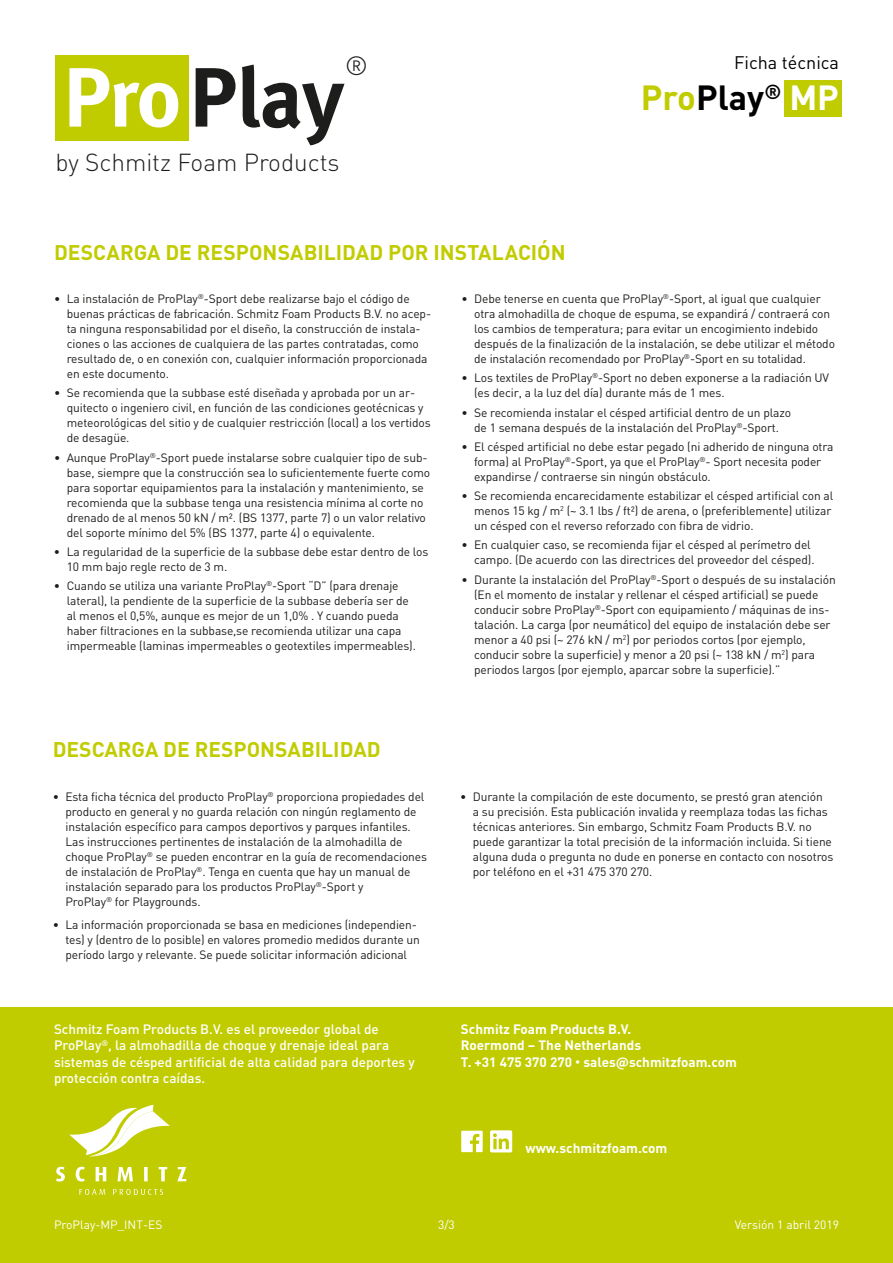
<style>
.page{position:relative;width:893px;height:1263px;background:#fff}
.page>*{position:absolute;margin:0;border:0;box-sizing:border-box;transform-origin:0 0}
.t1{font:700 34.5px "DIN";color:#000}
.t2{font:300 26.1px "DIN Pro";color:#1d1d1b}
.t3{font:300 24.3px "DIN Pro";color:#1d1d1b}
.t4{font:700 21px "DIN";color:#c1cc00}
.t5{font:18px "DIN";color:#000}
.t6{font:500 13.5px/16.5px "DIN Pro";color:#fff}
.t7{font:700 13.5px/16.5px "DIN Pro";color:#fff}
.t8{font:12px/15px "DIN";letter-spacing:-.01em;color:#1d1d1b}
.t9{font:12px "DIN";color:#fff}
.s1{color:#c1cc00}
.s2{color:#fff}
.s3{font-size:10.5px}
</style>
<div class="page">
<div style="left:0;top:1008px;width:893px;height:255px;background:#c1cc00"></div>
<div style="left:55px;top:55px;width:134px;height:86px;background:#c1cc00"></div>
<svg style="left:69px;top:68px;width:109px;height:60px"></svg>
<svg style="left:196px;top:68px;width:40px;height:59px"></svg>
<svg style="left:242px;top:65px;width:102px;height:80px"></svg>
<svg style="left:461px;top:1131px;width:22px;height:21px"></svg>
<svg style="left:490px;top:1130px;width:22px;height:22px"></svg>
<svg style="left:69px;top:1105px;width:101px;height:52px"></svg>
<svg style="left:56px;top:1166px;width:9px;height:16px"></svg>
<svg style="left:76px;top:1166px;width:9px;height:16px"></svg>
<svg style="left:96px;top:1167px;width:10px;height:14px"></svg>
<svg style="left:117px;top:1167px;width:16px;height:14px"></svg>
<svg style="left:144px;top:1167px;width:4px;height:14px"></svg>
<svg style="left:159px;top:1167px;width:8px;height:14px"></svg>
<svg style="left:177px;top:1167px;width:9px;height:14px"></svg>
<svg style="left:113px;top:1189px;width:50px;height:6px"></svg>
<svg style="left:79px;top:1189px;width:26px;height:6px"></svg>
<div style="left:784px;top:80px;width:58px;height:37px;background:#c1cc00"></div>
<h2 class="t2" style="left:345px;top:48px;width:25px">®</h2>
<h3 class="t3" style="left:55px;top:146px;width:286px">by Schmitz Foam Products</h3>
<h3 class="t4" style="left:54px;top:239px;width:513px">DESCARGA DE RESPONSABILIDAD POR INSTALACIÓN</h3>
<h3 class="t5" style="left:734px;top:51px;width:106px">Ficha técnica</h3>
<h1 class="t1" style="left:641px;top:75px;width:199px"><span class="s1">Pro</span>Play<sup>®</sup> <span class="s2">MP</span></h1>
<p class="t8" style="left:67px;top:291px;width:366px;text-indent:-13px">• La instalación de ProPlay<sup>®</sup>-Sport debe realizarse bajo el código de buenas prácticas de fabricación. Schmitz Foam Products B.V. no acep&shy;ta ninguna responsabilidad por el diseño, la construcción de instala&shy;ciones o las acciones de cualquiera de las partes contratadas, como resultado de, o en conexión con, cualquier información proporcionada en este documento.</p>
<p class="t8" style="left:67px;top:385px;width:365px;text-indent:-13px">• Se recomienda que la subbase esté diseñada y aprobada por un ar&shy;quitecto o ingeniero civil, en función de las condiciones geotécnicas y meteorológicas del sitio y de cualquier restricción (local) a los vertidos de desagüe.</p>
<p class="t8" style="left:67px;top:450px;width:365px;text-indent:-13px">• Aunque ProPlay<sup>®</sup>-Sport puede instalarse sobre cualquier tipo de sub&shy;base, siempre que la construcción sea lo suficientemente fuerte como para soportar equipamientos para la instalación y mantenimiento, se recomienda que la subbase tenga una resistencia mínima al corte no drenado de al menos 50 kN / m². (BS 1377, parte 7) o un valor relativo del soporte mínimo del 5% (BS 1377, parte 4) o equivalente.</p>
<p class="t8" style="left:67px;top:544px;width:363px;text-indent:-13px">• La regularidad de la superficie de la subbase debe estar dentro de los<br>10 mm bajo regle recto de 3 m.</p>
<p class="t8" style="left:67px;top:578px;width:351px;text-indent:-13px">• Cuando se utiliza una variante ProPlay<sup>®</sup>-Sport “D” (para drenaje lateral), la pendiente de la superficie de la subbase debería ser de al menos el 0,5%, aunque es mejor de un 1,0% . Y cuando pueda haber filtraciones en la subbase,se recomienda utilizar una capa impermeable (laminas impermeables o geotextiles impermeables).</p>
<h3 class="t4" style="left:53px;top:736px;width:329px">DESCARGA DE RESPONSABILIDAD</h3>
<p class="t8" style="left:65px;top:789px;width:363px;text-indent:-13px">• Esta ficha técnica del producto ProPlay<sup>®</sup> proporciona propiedades del producto en general y no guarda relación con ningún reglamento de instalación específico para campos deportivos y parques infantiles.<br>Las instrucciones pertinentes de instalación de la almohadilla de choque ProPlay<sup>®</sup> se pueden encontrar en la guía de recomendaciones de instalación de ProPlay<sup>®</sup>. Tenga en cuenta que hay un manual de instalación separado para los productos ProPlay<sup>®</sup>-Sport y<br>ProPlay<sup>®</sup> for Playgrounds.</p>
<p class="t8" style="left:65px;top:917px;width:356px;text-indent:-13px">• La información proporcionada se basa en mediciones (independien&shy;tes) y (dentro de lo posible) en valores promedio medidos durante un período largo y relevante. Se puede solicitar información adicional</p>
<p class="t6" style="left:54px;top:1020px;width:362px">Schmitz Foam Products B.V. es el proveedor global de ProPlay<sup>®</sup>, la almohadilla de choque y drenaje ideal para sistemas de césped artificial de alta calidad para deportes y protección contra caídas.</p>
<p class="t8" style="left:474px;top:291px;width:362px;text-indent:-13px">• Debe tenerse en cuenta que ProPlay<sup>®</sup>-Sport, al igual que cualquier otra almohadilla de choque de espuma, se expandirá / contraerá con los cambios de temperatura; para evitar un encogimiento indebido después de la finalización de la instalación, se debe utilizar el método de instalación recomendado por ProPlay<sup>®</sup>-Sport en su totalidad.</p>
<p class="t8" style="left:474px;top:370px;width:356px;text-indent:-13px">• Los textiles de ProPlay<sup>®</sup>-Sport no deben exponerse a la radiación UV (es decir, a la luz del día) durante más de 1 mes.</p>
<p class="t8" style="left:461px;top:405px;width:331px;text-align:center">• Se recomienda instalar el césped artificial dentro de un plazo de 1 semana después de la instalación del ProPlay<sup>®</sup>-Sport.</p>
<p class="t8" style="left:474px;top:439px;width:361px;text-indent:-13px">• El césped artificial no debe estar pegado (ni adherido de ninguna otra forma) al ProPlay<sup>®</sup>-Sport, ya que el ProPlay<sup>®</sup>- Sport necesita poder expandirse / contraerse sin ningún obstáculo.</p>
<p class="t8" style="left:474px;top:488px;width:361px;text-indent:-13px">• Se recomienda encarecidamente estabilizar el césped artificial con al menos 15 kg / m<sup>2</sup> (~ 3.1 lbs / ft²) de arena, o (preferiblemente) utilizar un césped con el reverso reforzado con fibra de vidrio.</p>
<p class="t8" style="left:474px;top:537px;width:342px;text-indent:-13px">• En cualquier caso, se recomienda fijar el césped al perímetro del campo. (De acuerdo con las directrices del proveedor del césped).</p>
<p class="t8" style="left:474px;top:572px;width:363px;text-indent:-13px">• Durante la instalación del ProPlay<sup>®</sup>-Sport o después de su instalación (En el momento de instalar y rellenar el césped artificial) se puede conducir sobre ProPlay<sup>®</sup>-Sport con equipamiento / máquinas de ins&shy;talación. La carga (por neumático) del equipo de instalación debe ser menor a 40 psi (~ 276 kN / m<sup>2</sup>) por periodos cortos (por ejemplo, conducir sobre la superficie) y menor a 20 psi (~ 138 kN / m<sup>2</sup>) para periodos largos (por ejemplo, aparcar sobre la superficie).”</p>
<p class="t8" style="left:473px;top:789px;width:362px;text-indent:-13px">• Durante la compilación de este documento, se prestó gran atención<br>a su precisión. Esta publicación invalida y reemplaza todas las fichas técnicas anteriores. Sin embargo, Schmitz Foam Products B.V. no puede garantizar la total precisión de la información incluida. Si tiene alguna duda o pregunta no dude en ponerse en contacto con nosotros por teléfono en el +31 475 370 270.</p>
<p class="t7" style="left:461px;top:1020px;width:277px">Schmitz Foam Products B.V.<br>Roermond – The Netherlands<br>T. +31 475 370 270 <span class="s3">•</span> sales@schmitzfoam.com</p>
<p class="t7" style="left:525px;top:1139px;width:143px">www.schmitzfoam.com</p>
<p class="t9" style="left:54px;top:1217px;width:110px">ProPlay-MP_INT-ES</p>
<p class="t9" style="left:438px;top:1217px;width:18px">3/3</p>
<p class="t9" style="left:735px;top:1217px;width:106px">Versión 1 abril 2019</p>
</div>
